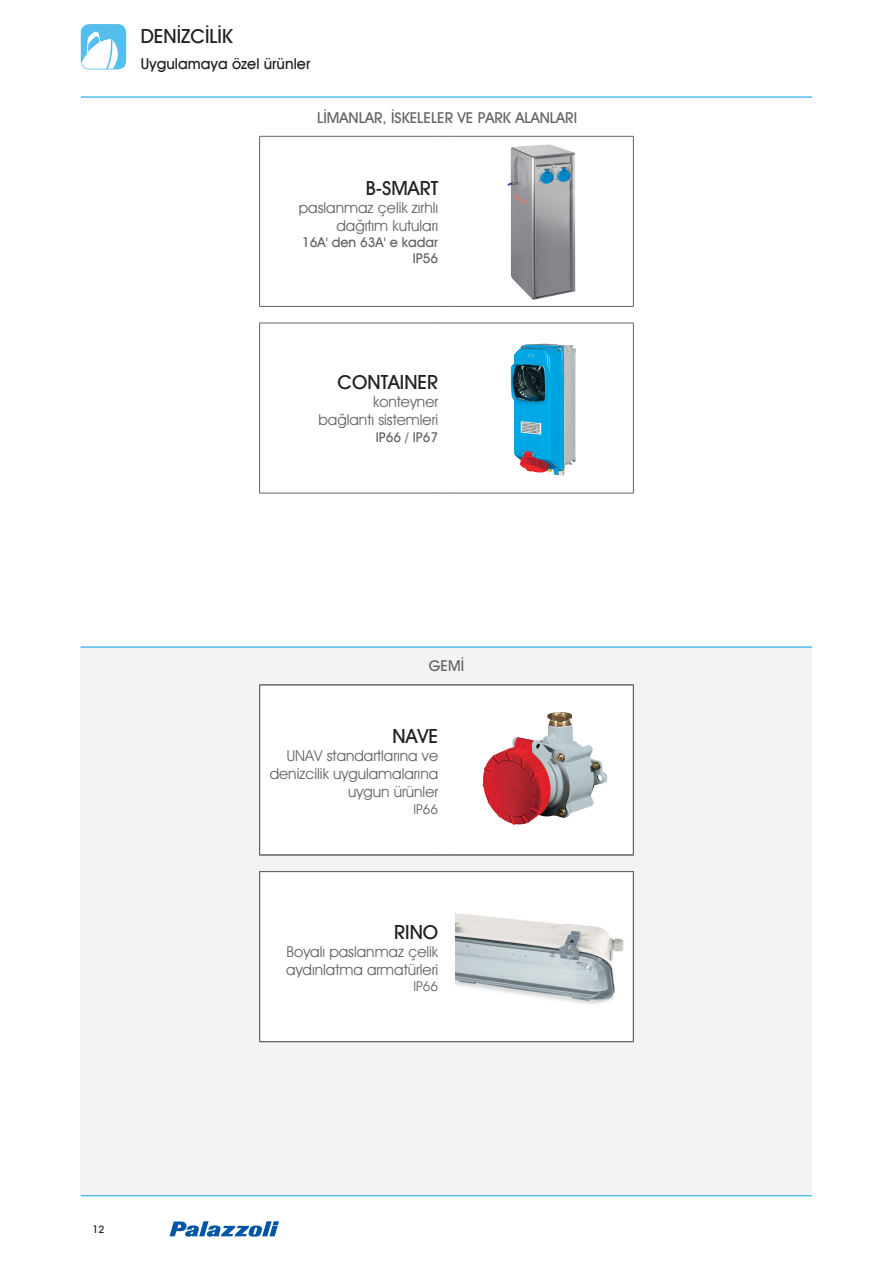
<style>
.page{position:relative;width:893px;height:1263px;background:#fff}
.page>*{position:absolute;margin:0;border:0;box-sizing:border-box;transform-origin:0 0}
.t1{font:500 19.5px "Avant Garde IT Cby BT";color:#231f20}
.t2{font:15px/18px "Avant Garde IT Cby BT";color:#636366;text-align:right}
.t3{font:500 15px "Avant Garde IT Cby BT";color:#636366}
.t4{font:500 15px "Avant Garde IT Cby BT";color:#231f20}
.t5{font:500 13.5px/16.2px "Avant Garde IT Cby BT";color:#636366;text-align:right}
.t6{font:13.5px "Avant Garde IT Cby BT";color:#636366}
.t7{font:500 10.5px "Avant Garde IT Cby BT";color:#231f20}
</style>
<div class="page">
<svg style="left:170px;top:1221px;width:109px;height:16px"></svg>
<hr style="left:81px;top:96px;width:731px;height:2px;background:#55beec">
<div style="left:81px;top:24px;width:45px;height:45px;background:#55beec;border-radius:9px"></div>
<svg style="left:82px;top:31px;width:36px;height:38px"></svg>
<hr style="left:81px;top:1195px;width:731px;height:1px;background:#55beec">
<div style="left:81px;top:646px;width:731px;height:549px;background:#f2f3f4"></div>
<hr style="left:81px;top:646px;width:731px;height:2px;background:#55beec">
<img style="left:507px;top:144px;width:68px;height:156px">
<img style="left:510px;top:343px;width:66px;height:133px">
<div style="left:260px;top:686px;width:373px;height:355px;background:#fff"></div>
<img style="left:482px;top:712px;width:125px;height:113px">
<img style="left:455px;top:907px;width:175px;height:101px">
<hr style="left:259px;top:136px;width:179px;height:1px;background:#636366">
<hr style="left:259px;top:137px;width:1px;height:169px;background:#636366">
<svg style="left:438px;top:136px;width:17px;height:1px"></svg>
<hr style="left:455px;top:136px;width:179px;height:1px;background:#636366">
<hr style="left:633px;top:137px;width:1px;height:169px;background:#636366">
<hr style="left:259px;top:306px;width:179px;height:1px;background:#636366">
<svg style="left:438px;top:306px;width:17px;height:1px"></svg>
<hr style="left:455px;top:306px;width:179px;height:1px;background:#636366">
<hr style="left:259px;top:323px;width:179px;height:1px;background:#636366">
<hr style="left:259px;top:323px;width:1px;height:170px;background:#636366">
<svg style="left:438px;top:323px;width:17px;height:1px"></svg>
<hr style="left:455px;top:323px;width:179px;height:1px;background:#636366">
<hr style="left:633px;top:323px;width:1px;height:170px;background:#636366">
<hr style="left:259px;top:493px;width:179px;height:1px;background:#636366">
<svg style="left:438px;top:493px;width:17px;height:1px"></svg>
<hr style="left:455px;top:493px;width:179px;height:1px;background:#636366">
<hr style="left:259px;top:685px;width:179px;height:1px;background:#636366">
<hr style="left:259px;top:685px;width:1px;height:170px;background:#636366">
<svg style="left:438px;top:685px;width:17px;height:1px"></svg>
<hr style="left:455px;top:685px;width:179px;height:1px;background:#636366">
<hr style="left:633px;top:685px;width:1px;height:170px;background:#636366">
<hr style="left:259px;top:855px;width:179px;height:1px;background:#636366">
<svg style="left:438px;top:855px;width:17px;height:1px"></svg>
<hr style="left:455px;top:855px;width:179px;height:1px;background:#636366">
<hr style="left:259px;top:871px;width:179px;height:1px;background:#636366">
<hr style="left:259px;top:872px;width:1px;height:169px;background:#636366">
<svg style="left:438px;top:871px;width:17px;height:1px"></svg>
<hr style="left:455px;top:871px;width:179px;height:1px;background:#636366">
<hr style="left:633px;top:872px;width:1px;height:169px;background:#636366">
<hr style="left:259px;top:1041px;width:179px;height:1px;background:#636366">
<svg style="left:438px;top:1041px;width:17px;height:1px"></svg>
<hr style="left:455px;top:1041px;width:179px;height:1px;background:#636366">
<h1 class="t1" style="left:141px;top:24px;width:94px">DENİZCİLİK</h1>
<p class="t4" style="left:141px;top:55px;width:171px">Uygulamaya özel ürünler</p>
<p class="t3" style="left:317px;top:108px;width:261px">LİMANLAR, İSKELELER VE PARK ALANLARI</p>
<h1 class="t1" style="left:366px;top:176px;width:74px">B-SMART</h1>
<p class="t2" style="left:299px;top:198px;width:141px">paslanmaz çelik zırhlı dağıtım kutuları</p>
<p class="t5" style="left:302px;top:234px;width:138px">16A' den 63A' e kadar<br>IP56</p>
<h1 class="t1" style="left:337px;top:371px;width:102px">CONTAINER</h1>
<p class="t2" style="left:318px;top:393px;width:121px">konteyner bağlantı sistemleri</p>
<p class="t5" style="left:376px;top:428px;width:64px">IP66 / IP67</p>
<p class="t3" style="left:429px;top:657px;width:37px">GEMİ</p>
<h1 class="t1" style="left:393px;top:725px;width:47px">NAVE</h1>
<p class="t2" style="left:270px;top:747px;width:170px">UNAV standartlarına ve denizcilik uygulamalarına uygun ürünler</p>
<p class="t6" style="left:413px;top:800px;width:26px">IP66</p>
<h1 class="t1" style="left:394px;top:920px;width:45px">RINO</h1>
<p class="t2" style="left:286px;top:942px;width:153px;text-align:left">Boyalı paslanmaz çelik aydınlatma armatürleri</p>
<p class="t6" style="left:413px;top:978px;width:26px">IP66</p>
<p class="t7" style="left:93px;top:1222px;width:14px">12</p>
</div>
